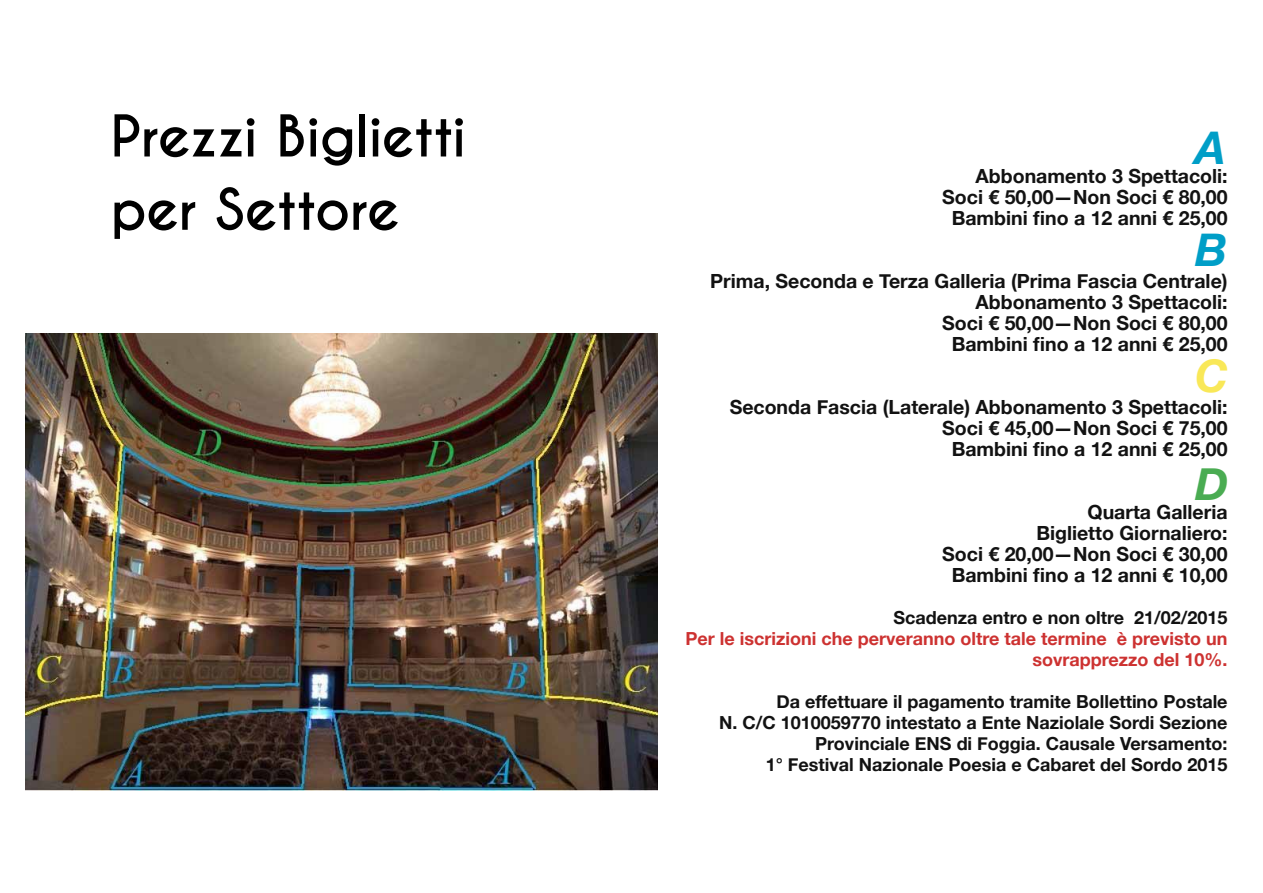
<style>
.page{position:relative;width:1263px;height:893px;background:#fff}
.page>*{position:absolute;margin:0;border:0;box-sizing:border-box;transform-origin:0 0}
.t1{font:700 54px/73.3px "Caviar Dreams";letter-spacing:-.015em;color:#000}
.t2{font:italic 700 45px "Helvetica Neue";color:#009ec7}
.t3{font:italic 700 45px "Helvetica Neue";color:#f9e858}
.t4{font:italic 700 45px "Helvetica Neue";color:#4aac52}
.t5{font:700 19.5px/21px "Helvetica Neue";color:#121212;text-align:right}
.t6{font:700 18px/21px "Helvetica Neue";color:#121212;text-align:right}
.t7{font:700 18px/21px "Helvetica Neue";color:#cd3231;text-align:right}
</style>
<div class="page">
<img style="left:25px;top:333px;width:632px;height:457px">
<h1 class="t1" style="left:111px;top:101px;width:357px">Prezzi Biglietti per Settore</h1>
<h2 class="t2" style="left:1195px;top:120px;width:32px">A</h2>
<p class="t5" style="left:942px;top:165px;width:287px">Abbonamento 3 Spettacoli:<br>Soci € 50,00—Non Soci € 80,00<br>Bambini fino a 12 anni € 25,00</p>
<h2 class="t2" style="left:1195px;top:222px;width:34px">B</h2>
<p class="t5" style="left:710px;top:270px;width:519px">Prima, Seconda e Terza Galleria (Prima Fascia Centrale)<br>Abbonamento 3 Spettacoli:<br>Soci € 50,00—Non Soci € 80,00<br>Bambini fino a 12 anni € 25,00</p>
<h2 class="t3" style="left:1195px;top:348px;width:35px">C</h2>
<p class="t5" style="left:730px;top:396px;width:499px">Seconda Fascia (Laterale) Abbonamento 3 Spettacoli:<br>Soci € 45,00—Non Soci € 75,00<br>Bambini fino a 12 anni € 25,00</p>
<h2 class="t4" style="left:1195px;top:456px;width:35px">D</h2>
<p class="t5" style="left:942px;top:501px;width:287px">Quarta Galleria<br>Biglietto Giornaliero:<br>Soci € 20,00—Non Soci € 30,00<br>Bambini fino a 12 anni € 10,00</p>
<p class="t6" style="left:893px;top:606px;width:336px">Scadenza entro e non oltre 21/02/2015</p>
<p class="t7" style="left:686px;top:627px;width:543px">Per le iscrizioni che perveranno oltre tale termine è previsto un sovrapprezzo del 10%.</p>
<p class="t6" style="left:719px;top:690px;width:510px">Da effettuare il pagamento tramite Bollettino Postale<br>N. C/C 1010059770 intestato a Ente Naziolale Sordi Sezione Provinciale ENS di Foggia. Causale Versamento:<br>1° Festival Nazionale Poesia e Cabaret del Sordo 2015</p>
</div>
